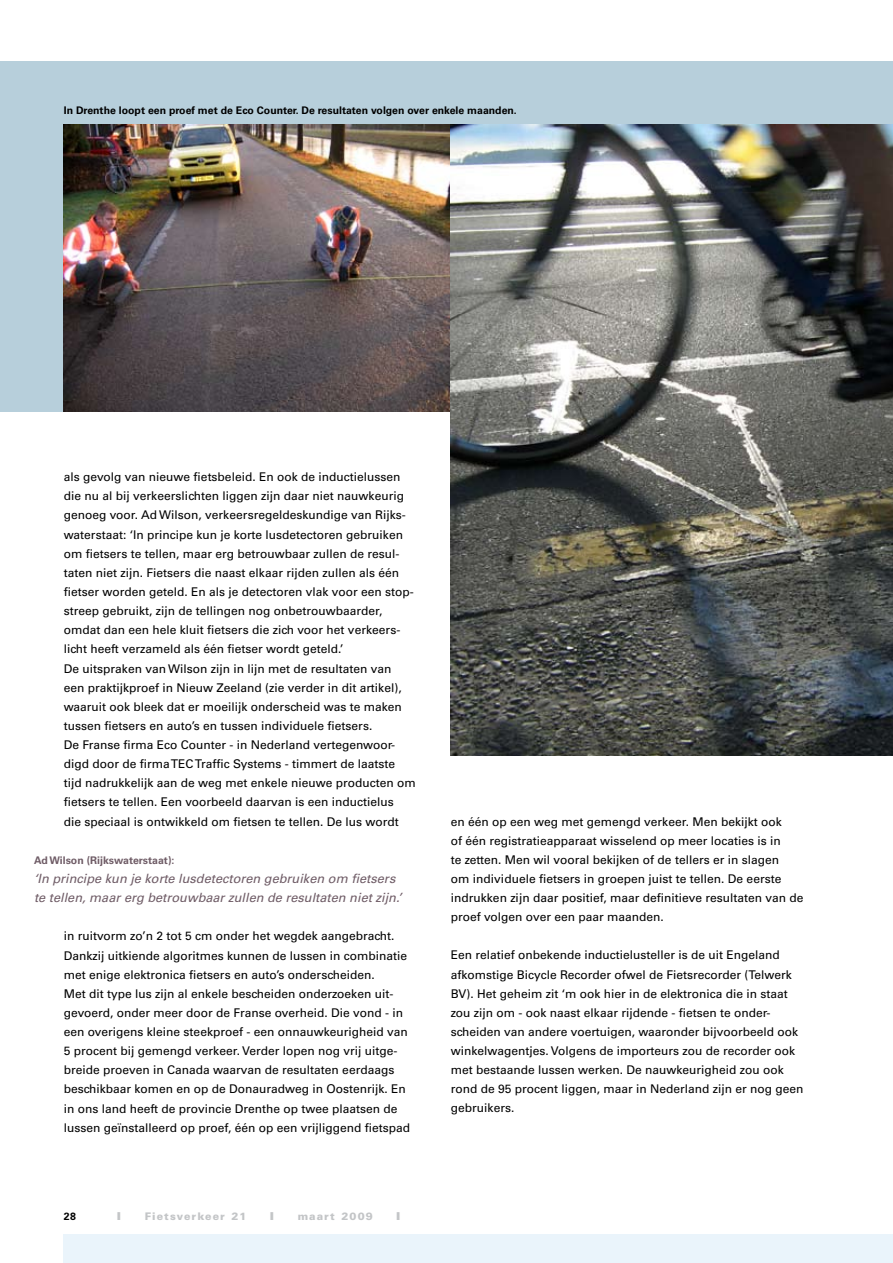
<style>
.page{position:relative;width:893px;height:1263px;background:#fff}
.page>*{position:absolute;margin:0;border:0;box-sizing:border-box;transform-origin:0 0}
.t1{font:italic 12.75px/19.2px "Univers LT";color:#6f5c66}
.t2{font:12px/19.2px "Univers LT";color:#000}
.t3{font:900 10.8px "Univers LT";color:#c3c5c7;scale:1.2 1}
.t4{font:700 10.5px "Univers LT";color:#000}
.t5{font:700 10.5px "Univers LT";color:#6f5c66}
.t6{font:900 10.5px "Univers LT";letter-spacing:.1em;color:#c3c5c7}
</style>
<div class="page">
<div style="left:0;top:61px;width:893px;height:350px;background:#b7cfdb"></div>
<img style="left:64px;top:124px;width:387px;height:287px">
<img style="left:451px;top:124px;width:442px;height:632px">
<div style="left:64px;top:1234px;width:829px;height:29px;background:#eaf4fb"></div>
<p class="t4" style="left:64px;top:104px;width:455px">In Drenthe loopt een proef met de Eco Counter. De resultaten volgen over enkele maanden.</p>
<p class="t2" style="left:64px;top:467px;width:353px">als gevolg van nieuwe fietsbeleid. En ook de inductielussen die nu al bij verkeerslichten liggen zijn daar niet nauwkeurig genoeg voor. Ad Wilson, verkeersregeldeskundige van Rijks&shy;waterstaat: ‘In principe kun je korte lusdetectoren gebruiken om fietsers te tellen, maar erg betrouwbaar zullen de resul&shy;taten niet zijn. Fietsers die naast elkaar rijden zullen als één fietser worden geteld. En als je detectoren vlak voor een stop&shy;streep gebruikt, zijn de tellingen nog onbetrouwbaarder, omdat dan een hele kluit fietsers die zich voor het verkeers&shy;licht heeft verzameld als één fietser wordt geteld.’<br>De uitspraken van Wilson zijn in lijn met de resultaten van<br>een praktijkproef in Nieuw Zeeland (zie verder in dit artikel), waaruit ook bleek dat er moeilijk onderscheid was te maken tussen fietsers en auto’s en tussen individuele fietsers.<br>De Franse firma Eco Counter - in Nederland vertegenwoor&shy;digd door de firma TEC Traffic Systems - timmert de laatste tijd nadrukkelijk aan de weg met enkele nieuwe producten om fietsers te tellen. Een voorbeeld daarvan is een inductielus<br>die speciaal is ontwikkeld om fietsen te tellen. De lus wordt</p>
<p class="t5" style="left:34px;top:854px;width:142px">Ad Wilson (Rijkswaterstaat):</p>
<p class="t1" style="left:34px;top:869px;width:369px">‘In principe kun je korte lusdetectoren gebruiken om fietsers te tellen, maar erg betrouwbaar zullen de resultaten niet zijn.’</p>
<p class="t2" style="left:64px;top:926px;width:348px">in ruitvorm zo’n 2 tot 5 cm onder het wegdek aangebracht.<br>Dankzij uitkiende algoritmes kunnen de lussen in combinatie met enige elektronica fietsers en auto’s onderscheiden.<br>Met dit type lus zijn al enkele bescheiden onderzoeken uit&shy;gevoerd, onder meer door de Franse overheid. Die vond - in een overigens kleine steekproef - een onnauwkeurigheid van 5 procent bij gemengd verkeer. Verder lopen nog vrij uitge&shy;breide proeven in Canada waarvan de resultaten eerdaags beschikbaar komen en op de Donauradweg in Oostenrijk. En in ons land heeft de provincie Drenthe op twee plaatsen de lussen geïnstalleerd op proef, één op een vrijliggend fietspad</p>
<p class="t4" style="left:64px;top:1210px;width:14px">28</p>
<p class="t3" style="left:117px;top:1209px;width:5px">I</p>
<p class="t6" style="left:145px;top:1209px;width:103px">Fietsverkeer 21</p>
<p class="t3" style="left:270px;top:1209px;width:5px">I</p>
<p class="t6" style="left:298px;top:1209px;width:77px">maart 2009</p>
<p class="t3" style="left:396px;top:1209px;width:5px">I</p>
<p class="t2" style="left:451px;top:812px;width:354px">en één op een weg met gemengd verkeer. Men bekijkt ook<br>of één registratieapparaat wisselend op meer locaties is in<br>te zetten. Men wil vooral bekijken of de tellers er in slagen<br>om individuele fietsers in groepen juist te tellen. De eerste indrukken zijn daar positief, maar definitieve resultaten van de proef volgen over een paar maanden.</p>
<p class="t2" style="left:451px;top:946px;width:354px">Een relatief onbekende inductielusteller is de uit Engeland afkomstige Bicycle Recorder ofwel de Fietsrecorder (Telwerk BV). Het geheim zit ‘m ook hier in de elektronica die in staat zou zijn om - ook naast elkaar rijdende - fietsen te onder&shy;scheiden van andere voertuigen, waaronder bijvoorbeeld ook winkelwagentjes. Volgens de importeurs zou de recorder ook met bestaande lussen werken. De nauwkeurigheid zou ook rond de 95 procent liggen, maar in Nederland zijn er nog geen gebruikers.</p>
</div>
